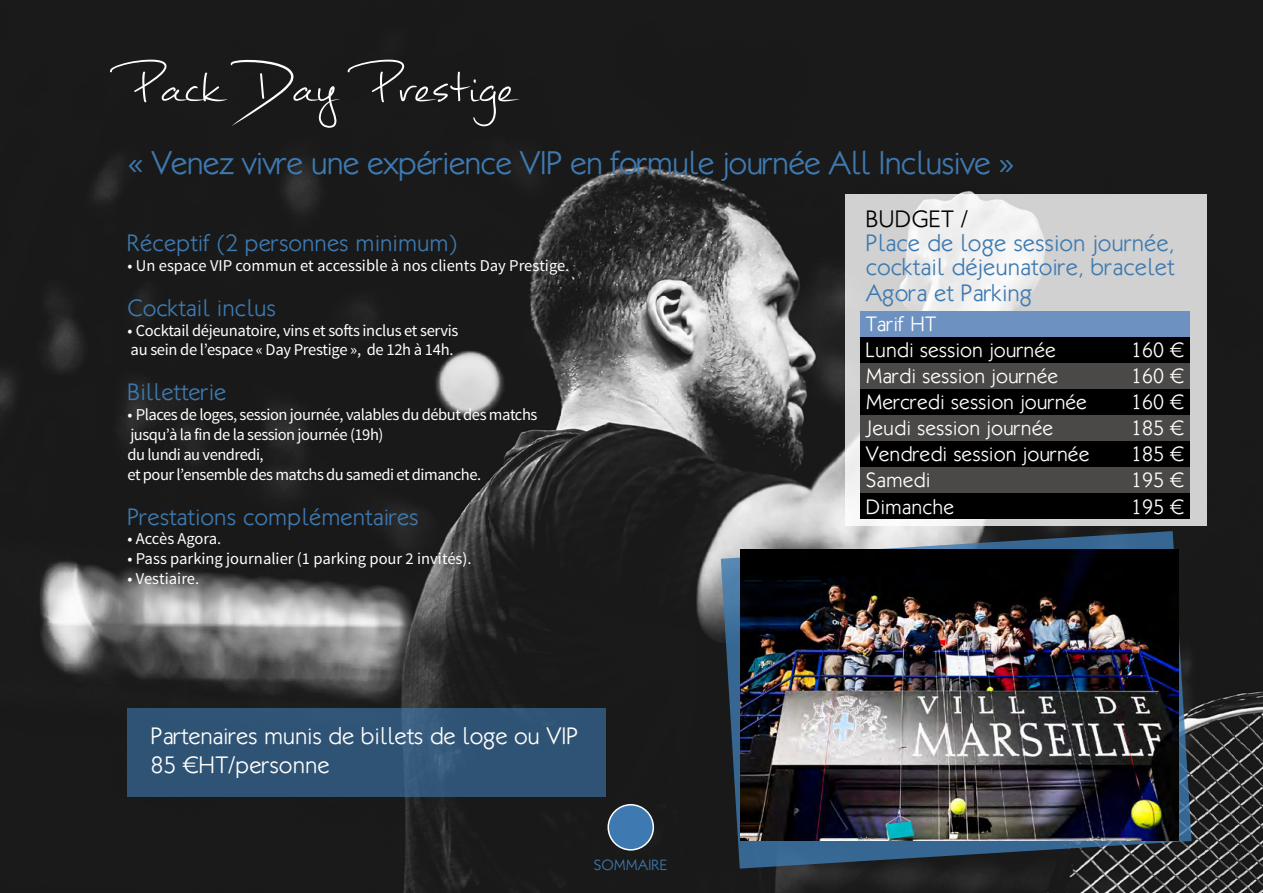
<style>
.page{position:relative;width:1263px;height:893px;background:#fff}
.page>*{position:absolute;margin:0;border:0;box-sizing:border-box;transform-origin:0 0}
.t1{font:93.6px "Mathilde";color:#fff}
.t2{font:300 33px "Klill";letter-spacing:-.03em;color:#3e7ab1}
.t3{font:300 24px/24px "Klill";color:#3e7ab1}
.t4{font:300 24px/28.8px "Klill";letter-spacing:-.01em;color:#fff}
.t5{font:300 24px "Klill";color:#000}
.t6{font:300 21px/26.1px "Klill";color:#fff}
.t7{font:16.5px/19.8px "Source Sans Pro";letter-spacing:-.02em;color:#fff}
.t8{font:16.5px "Source Sans Pro";color:#fff}
.t9{font:300 15px "Klill";color:#3e7ab1}
</style>
<div class="page">
<img style="left:0;top:0;width:1263px;height:893px">
<div style="left:128px;top:708px;width:478px;height:89px;background:#2f5374"></div>
<svg style="left:845px;top:194px;width:361px;height:331px;fill:#d1d1d1"></svg>
<div style="left:860px;top:311px;width:329px;height:25px;background:#6d92c1"></div>
<div style="left:860px;top:337px;width:329px;height:25px;background:#000"></div>
<div style="left:860px;top:363px;width:329px;height:25px;background:#4b4947"></div>
<div style="left:860px;top:389px;width:329px;height:25px;background:#000"></div>
<div style="left:860px;top:415px;width:329px;height:25px;background:#4b4947"></div>
<div style="left:860px;top:468px;width:329px;height:25px;background:#4b4947"></div>
<div style="left:860px;top:441px;width:329px;height:25px;background:#000"></div>
<div style="left:860px;top:494px;width:329px;height:25px;background:#000"></div>
<svg style="left:721px;top:531px;width:470px;height:338px;background:#465a6c"></svg>
<img style="left:741px;top:549px;width:437px;height:291px">
<div style="left:608px;top:805px;width:45px;height:45px;background:#3e7ab1;border-radius:50%"></div>
<div style="left:607px;top:804px;width:47px;height:47px;border:2px solid #fff;border-radius:50%"></div>
<h1 class="t1" style="left:126px;top:14px;width:390px">Pack Day Prestige</h1>
<h2 class="t2" style="left:128px;top:143px;width:889px">« Venez vivre une expérience VIP en formule journée All Inclusive »</h2>
<h3 class="t3" style="left:128px;top:231px;width:331px">Réceptif (2 personnes minimum)</h3>
<p class="t8" style="left:128px;top:255px;width:443px">• Un espace VIP commun et accessible à nos clients Day Prestige.</p>
<h3 class="t3" style="left:128px;top:295px;width:150px">Cocktail inclus</h3>
<p class="t7" style="left:128px;top:320px;width:332px">• Cocktail déjeunatoire, vins et softs inclus et servis au sein de l’espace « Day Prestige », de 12h à 14h.</p>
<h3 class="t3" style="left:128px;top:380px;width:100px">Billetterie</h3>
<p class="t7" style="left:128px;top:405px;width:411px">• Places de loges, session journée, valables du début des matchs jusqu’à la fin de la session journée (19h)<br>du lundi au vendredi,<br>et pour l’ensemble des matchs du samedi et dimanche.</p>
<h3 class="t3" style="left:128px;top:504px;width:293px">Prestations complémentaires</h3>
<p class="t7" style="left:128px;top:529px;width:95px">• Accès Agora.</p>
<p class="t8" style="left:128px;top:548px;width:346px">• Pass parking journalier (1 parking pour 2 invités).</p>
<p class="t8" style="left:128px;top:568px;width:73px">• Vestiaire.</p>
<h3 class="t4" style="left:151px;top:722px;width:429px">Partenaires munis de billets de loge ou VIP<br>85 €HT/personne</h3>
<p class="t9" style="left:594px;top:856px;width:75px">SOMMAIRE</p>
<h3 class="t5" style="left:866px;top:205px;width:104px">BUDGET /</h3>
<h3 class="t3" style="left:866px;top:230px;width:310px">Place de loge session journée, cocktail déjeunatoire, bracelet</h3>
<h3 class="t3" style="left:866px;top:280px;width:168px">Agora et Parking</h3>
<p class="t6" style="left:866px;top:310px;width:192px">Tarif HT<br>Lundi session journée</p>
<p class="t6" style="left:1131px;top:337px;width:54px">160 €</p>
<p class="t6" style="left:866px;top:363px;width:194px">Mardi session journée</p>
<p class="t6" style="left:1131px;top:363px;width:54px">160 €</p>
<p class="t6" style="left:866px;top:389px;width:223px">Mercredi session journée</p>
<p class="t6" style="left:1131px;top:389px;width:54px">160 €</p>
<p class="t6" style="left:866px;top:415px;width:189px">Jeudi session journée</p>
<p class="t6" style="left:1131px;top:415px;width:54px">185 €</p>
<p class="t6" style="left:866px;top:441px;width:225px">Vendredi session journée</p>
<p class="t6" style="left:1131px;top:441px;width:54px">185 €</p>
<p class="t6" style="left:866px;top:467px;width:66px">Samedi</p>
<p class="t6" style="left:1131px;top:467px;width:54px">195 €</p>
<p class="t6" style="left:866px;top:493px;width:90px">Dimanche</p>
<p class="t6" style="left:1131px;top:493px;width:54px">195 €</p>
</div>
